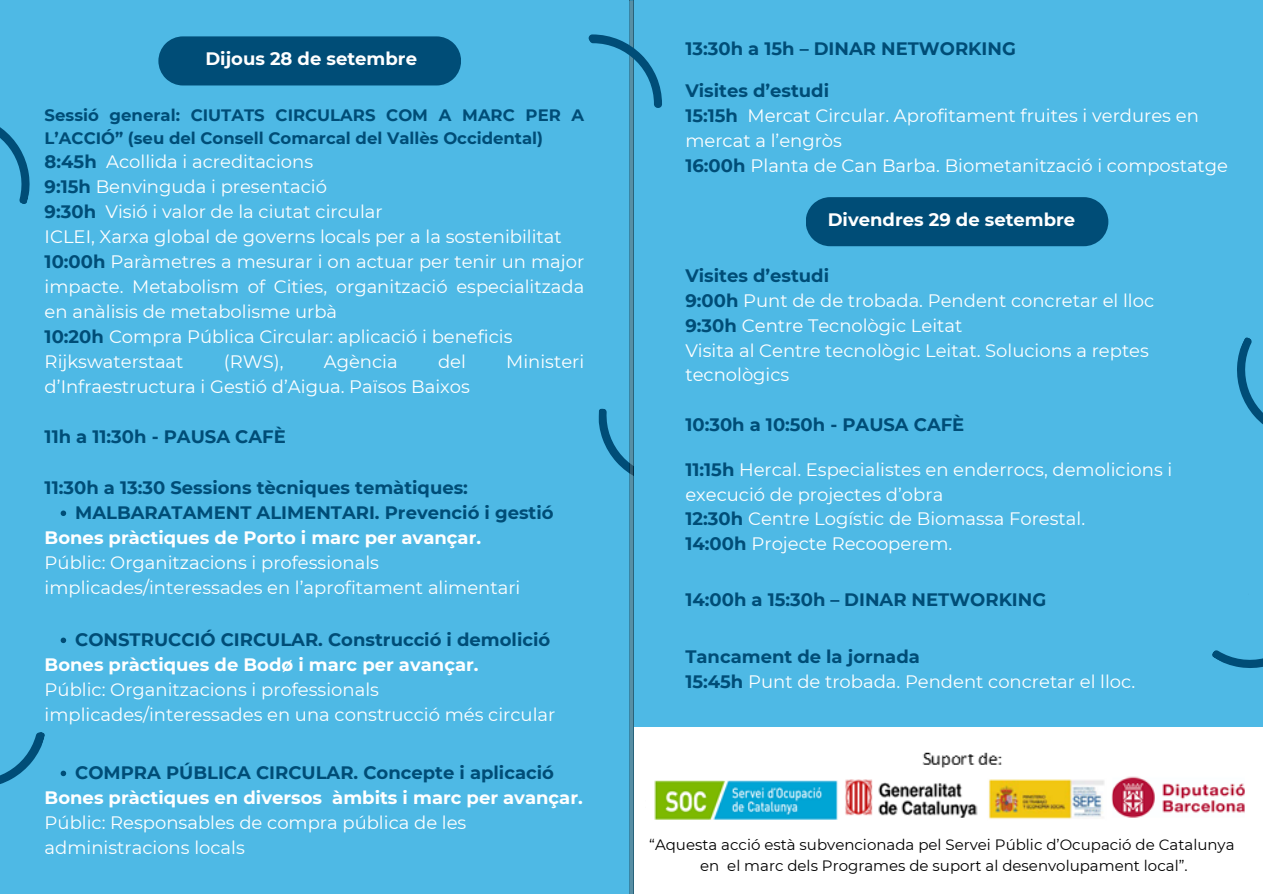
<style>
.page{position:relative;width:1263px;height:894px;background:#fff}
.page>*{position:absolute;margin:0;border:0;box-sizing:border-box;transform-origin:0 0}
.t1{font:18px/25px "Montserrat";color:#fff}
.t2{font:700 18px "Montserrat";color:#004d77}
.t3{font:700 18px "Montserrat";color:#fff}
.t4{font:700 16.5px/23px "Montserrat";color:#004d77}
.t5{font:15px/20.2px "Montserrat";color:#000;text-align:center}
.s1{font-weight:700;color:#004d77}
</style>
<div class="page">
<div style="left:0;top:0;width:1263px;height:893px;background:#4eb9e5"></div>
<div style="left:634px;top:727px;width:629px;height:166px;background:#fff"></div>
<svg style="left:61px;top:510px;width:5px;height:6px"></svg>
<svg style="left:61px;top:637px;width:5px;height:6px"></svg>
<svg style="left:61px;top:770px;width:5px;height:6px"></svg>
<div style="left:158px;top:36px;width:303px;height:49px;background:#004d77"></div>
<div style="left:806px;top:197px;width:302px;height:49px;background:#004d77"></div>
<svg style="left:0;top:127px;width:30px;height:77px"></svg>
<svg style="left:1237px;top:337px;width:26px;height:87px"></svg>
<svg style="left:0;top:732px;width:45px;height:52px"></svg>
<svg style="left:1212px;top:650px;width:51px;height:18px"></svg>
<svg style="left:589px;top:0;width:73px;height:893px"></svg>
<img style="left:845px;top:779px;width:259px;height:40px">
<img style="left:646px;top:776px;width:192px;height:44px">
<img style="left:922px;top:752px;width:80px;height:16px">
<img style="left:1111px;top:776px;width:134px;height:42px">
<p class="t3" style="left:205px;top:48px;width:213px">Dijous 28 de setembre</p>
<p class="t4" style="left:45px;top:103px;width:541px">Sessió general: CIUTATS CIRCULARS COM A MARC PER A<br>L’ACCIÓ” (seu del Consell Comarcal del Vallès Occidental)</p>
<p class="t1" style="left:45px;top:149px;width:270px"><span class="s1">8:45h</span> Acollida i acreditacions</p>
<p class="t1" style="left:45px;top:174px;width:284px"><span class="s1">9:15h</span> Benvinguda i presentació</p>
<p class="t1" style="left:45px;top:199px;width:340px"><span class="s1">9:30h</span> Visió i valor de la ciutat circular</p>
<p class="t1" style="left:45px;top:224px;width:519px">ICLEI, Xarxa global de governs locals per a la sostenibilitat</p>
<p class="t1" style="left:45px;top:249px;width:541px;text-align:justify"><span class="s1">10:00h</span> Paràmetres a mesurar i on actuar per tenir un major impacte. Metabolism of Cities, organització especialitzada en anàlisis de metabolisme urbà</p>
<p class="t1" style="left:45px;top:324px;width:469px"><span class="s1">10:20h</span> Compra Pública Circular: aplicació i beneficis</p>
<p class="t1" style="left:45px;top:349px;width:140px">Rijkswaterstaat</p>
<p class="t1" style="left:224px;top:349px;width:61px">(RWS),</p>
<p class="t1" style="left:324px;top:349px;width:75px">Agència</p>
<p class="t1" style="left:438px;top:349px;width:29px">del</p>
<p class="t1" style="left:506px;top:349px;width:80px">Ministeri</p>
<p class="t1" style="left:45px;top:374px;width:427px">d’Infraestructura i Gestió d’Aigua. Països Baixos</p>
<p class="t2" style="left:45px;top:426px;width:243px">11h a 11:30h - PAUSA CAFÈ</p>
<p class="t2" style="left:45px;top:476px;width:425px">11:30h a 13:30 Sessions tècniques temàtiques:</p>
<p class="t2" style="left:75px;top:501px;width:480px">MALBARATAMENT ALIMENTARI. Prevenció i gestió</p>
<p class="t3" style="left:45px;top:526px;width:438px">Bones pràctiques de Porto i marc per avançar.</p>
<p class="t1" style="left:45px;top:549px;width:477px">Públic: Organitzacions i professionals implicades/interessades en l’aprofitament alimentari</p>
<p class="t2" style="left:75px;top:628px;width:476px">CONSTRUCCIÓ CIRCULAR. Construcció i demolició</p>
<p class="t3" style="left:45px;top:653px;width:435px">Bones pràctiques de Bodø i marc per avançar.</p>
<p class="t1" style="left:45px;top:676px;width:512px">Públic: Organitzacions i professionals implicades/interessades en una construcció més circular</p>
<p class="t2" style="left:75px;top:761px;width:480px">COMPRA PÚBLICA CIRCULAR. Concepte i aplicació</p>
<p class="t3" style="left:45px;top:786px;width:540px">Bones pràctiques en diversos àmbits i marc per avançar.</p>
<p class="t1" style="left:45px;top:809px;width:423px">Públic: Responsables de compra pública de les administracions locals</p>
<p class="t2" style="left:685px;top:38px;width:332px">13:30h a 15h – DINAR NETWORKING</p>
<p class="t2" style="left:685px;top:79px;width:145px">Visites d’estudi</p>
<p class="t1" style="left:685px;top:103px;width:515px"><span class="s1">15:15h</span> Mercat Circular. Aprofitament fruites i verdures en mercat a l’engròs</p>
<p class="t1" style="left:685px;top:153px;width:544px"><span class="s1">16:00h</span> Planta de Can Barba. Biometanització i compostatge</p>
<p class="t3" style="left:828px;top:209px;width:249px">Divendres 29 de setembre</p>
<p class="t2" style="left:685px;top:265px;width:145px">Visites d’estudi</p>
<p class="t1" style="left:685px;top:288px;width:470px"><span class="s1">9:00h</span> Punt de de trobada. Pendent concretar el lloc</p>
<p class="t1" style="left:685px;top:313px;width:278px"><span class="s1">9:30h</span> Centre Tecnològic Leitat</p>
<p class="t1" style="left:685px;top:337px;width:465px">Visita al Centre tecnològic Leitat. Solucions a reptes tecnològics</p>
<p class="t2" style="left:685px;top:413px;width:280px">10:30h a 10:50h - PAUSA CAFÈ</p>
<p class="t1" style="left:685px;top:457px;width:488px"><span class="s1">11:15h</span> Hercal. Especialistes en enderrocs, demolicions i execució de projectes d’obra</p>
<p class="t1" style="left:685px;top:506px;width:401px"><span class="s1">12:30h</span> Centre Logístic de Biomassa Forestal.</p>
<p class="t1" style="left:685px;top:531px;width:268px"><span class="s1">14:00h</span> Projecte Recooperem.</p>
<p class="t2" style="left:685px;top:588px;width:362px">14:00h a 15:30h – DINAR NETWORKING</p>
<p class="t2" style="left:685px;top:645px;width:236px">Tancament de la jornada</p>
<p class="t1" style="left:685px;top:669px;width:451px"><span class="s1">15:45h</span> Punt de trobada. Pendent concretar el lloc.</p>
<p class="t5" style="left:649px;top:834px;width:587px">“Aquesta acció està subvencionada pel Servei Públic d’Ocupació de Catalunya en el marc dels Programes de suport al desenvolupament local”.</p>
</div>
